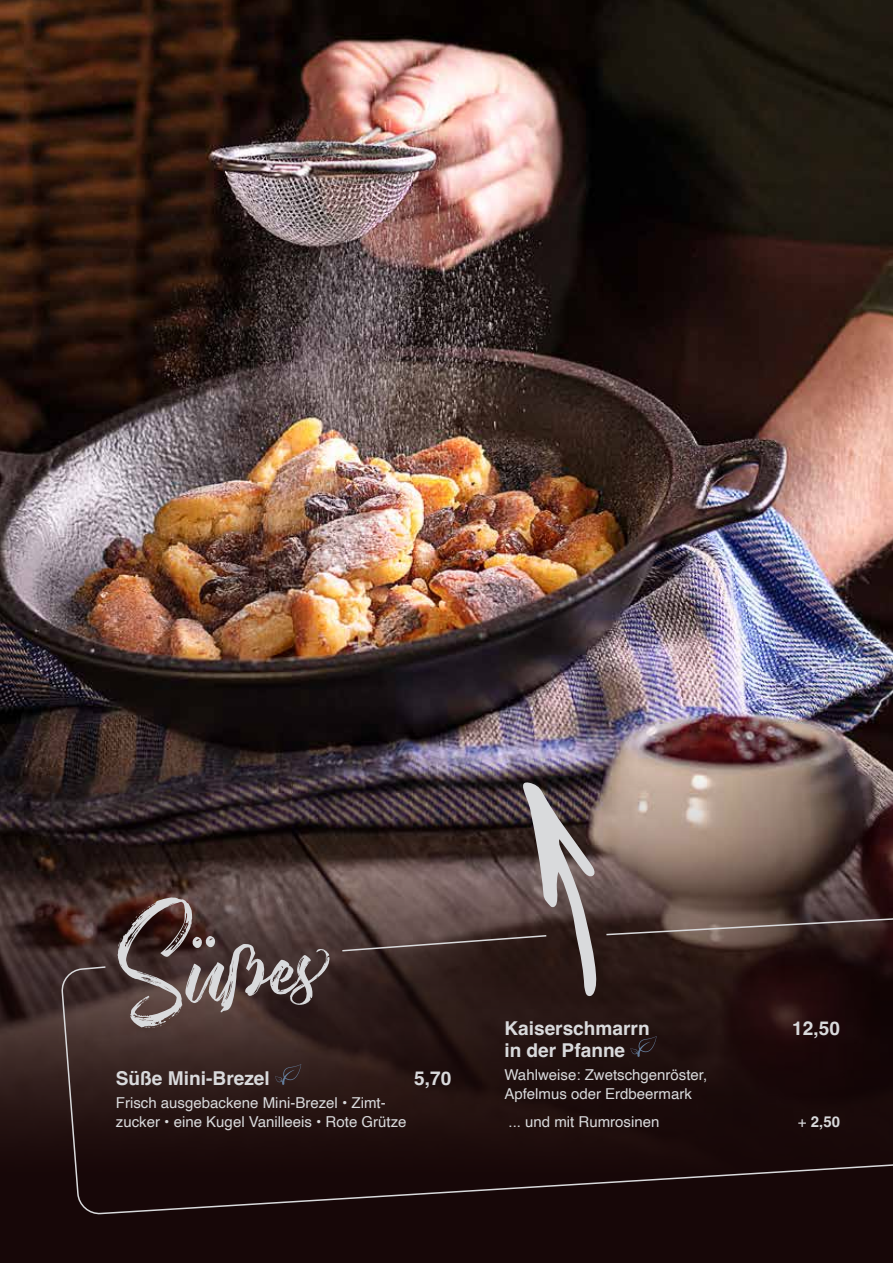
<style>
.page{position:relative;width:893px;height:1263px;background:#fff}
.page>*{position:absolute;margin:0;border:0;box-sizing:border-box;transform-origin:0 0}
.t1{font:98.25px "The Redlight Stylistic";color:#d9dadc}
.t2{font:700 19.05px "Helvetica";color:#d9dadc}
.t3{font:15px/19px "Helvetica";color:#d9dadc}
.t4{font:700 15px "Helvetica";color:#d9dadc}
.s1{font-weight:400}
</style>
<div class="page">
<img style="left:0;top:0;width:893px;height:739px">
<svg style="left:0;top:739px;width:893px;height:524px;background:#433231"></svg>
<svg style="left:61px;top:911px;width:832px;height:303px;background:#291716"></svg>
<svg style="left:341px;top:782px;width:255px;height:214px;background:#534342"></svg>
<h1 class="t1" style="left:117px;top:919px;width:212px;rotate:-3deg">Süßes</h1>
<p class="t2" style="left:116px;top:1066px;width:156px">Süße Mini-Brezel</p>
<p class="t2" style="left:414px;top:1066px;width:39px">5,70</p>
<p class="t3" style="left:116px;top:1093px;width:292px">Frisch ausgebackene Mini-Brezel • Zimt&shy;zucker • eine Kugel Vanilleeis • Rote Grütze</p>
<p class="t2" style="left:504px;top:1016px;width:147px">Kaiserschmarrn</p>
<p class="t2" style="left:792px;top:1016px;width:49px">12,50</p>
<p class="t2" style="left:504px;top:1038px;width:122px">in der Pfanne</p>
<p class="t3" style="left:504px;top:1066px;width:204px">Wahlweise: Zwetschgenröster,<br>Apfelmus oder Erdbeermark</p>
<p class="t3" style="left:509px;top:1113px;width:152px">... und mit Rumrosinen</p>
<p class="t4" style="left:798px;top:1112px;width:44px"><span class="s1">+</span> 2,50</p>
</div>
